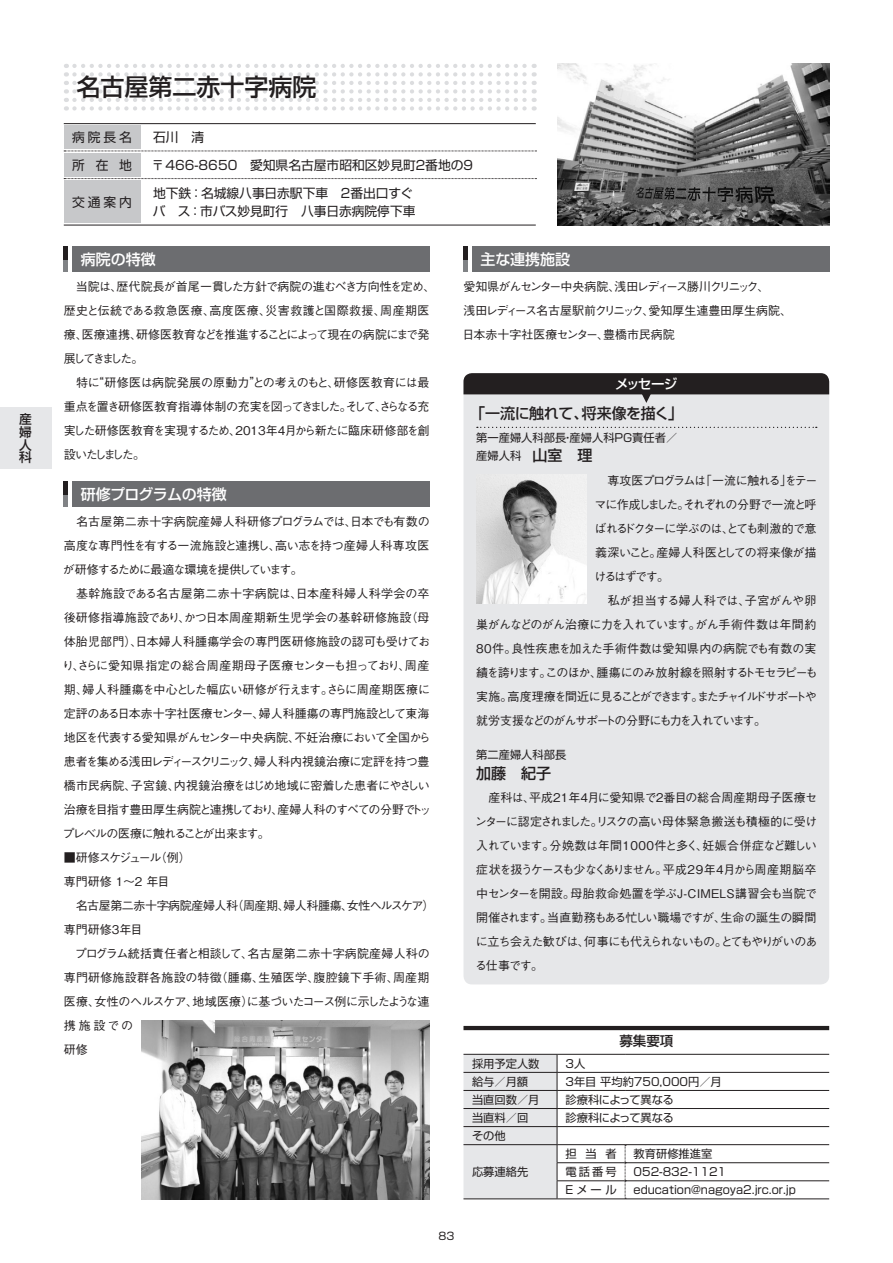
<style>
.page{position:relative;width:893px;height:1263px;background:#fff}
.page>*{position:absolute;margin:0;border:0;box-sizing:border-box;transform-origin:0 0}
.t1{font:500 24px "Shin Go Pro";color:#231f20}
.t2{font:500 15px "Shin Go Pro";letter-spacing:-.015em;color:#231f20}
.t3{font:500 15px "Shin Go Pro";color:#fff}
.t4{font:500 15px "Shin Go Pro";letter-spacing:-.035em;color:#fff}
.t5{font:500 13.5px "Shin Go Pro";letter-spacing:-.09em;color:#fff}
.t6{font:500 13.5px "Shin Go Pro";color:#231f20}
.t7{font:12.75px/27.6px "Shin Go Pro";color:#231f20}
.t8{font:500 12.75px/12.8px "Shin Go Pro";color:#231f20;text-align:justify}
.t9{font:500 12px/24px "Gothic BBB Pro";letter-spacing:-.035em;color:#231f20}
.t10{font:500 12px/24px "Gothic BBB Pro";letter-spacing:-.015em;color:#231f20}
.t11{font:500 12px/24px "Gothic BBB Pro";letter-spacing:-.01em;color:#231f20}
.t12{font:500 12px/24px "Gothic BBB Pro";letter-spacing:-.075em;color:#231f20}
.t13{font:500 12px "Gothic BBB Pro";letter-spacing:-.13em;color:#231f20}
.t14{font:500 12px "Gothic BBB Pro";letter-spacing:-.1em;color:#231f20}
.t15{font:500 12px "Gothic BBB Pro";color:#231f20}
.t16{font:500 12px "Gothic BBB Pro";letter-spacing:-.115em;color:#231f20}
.t17{font:500 12px "Gothic BBB Pro";letter-spacing:-.095em;color:#231f20}
.t18{font:500 12px "Gothic BBB Pro";letter-spacing:-.105em;color:#231f20}
.t19{font:11.25px/18.3px "Shin Go Pro";color:#231f20}
.t20{font:11.25px "Shin Go Pro";letter-spacing:-.035em;color:#231f20}
.t21{font:10.5px "Shin Go Pro";color:#231f20}
.s1{font-weight:500;font-size:15px}
</style>
<div class="page">
<svg style="left:66px;top:64px;width:1px;height:47px"></svg>
<svg style="left:74px;top:64px;width:461px;height:47px"></svg>
<div style="left:64px;top:125px;width:76px;height:24px;background:#c7c8ca"></div>
<div style="left:64px;top:153px;width:76px;height:23px;background:#c7c8ca"></div>
<div style="left:64px;top:181px;width:76px;height:42px;background:#c7c8ca"></div>
<hr style="left:64px;top:123px;width:472px;height:1px;background:#231f20">
<svg style="left:64px;top:151px;width:472px;height:1px"></svg>
<svg style="left:64px;top:178px;width:472px;height:1px"></svg>
<hr style="left:64px;top:247px;width:4px;height:25px;background:#231f20">
<div style="left:72px;top:247px;width:357px;height:25px;background:#6c6d70"></div>
<hr style="left:64px;top:260px;width:4px;height:12px;background:#808285">
<div style="left:463px;top:247px;width:5px;height:25px;background:#231f20"></div>
<div style="left:472px;top:247px;width:357px;height:25px;background:#6c6d70"></div>
<div style="left:463px;top:260px;width:5px;height:12px;background:#808285"></div>
<hr style="left:64px;top:482px;width:4px;height:25px;background:#231f20">
<div style="left:72px;top:482px;width:357px;height:25px;background:#6c6d70"></div>
<hr style="left:64px;top:495px;width:4px;height:12px;background:#808285">
<div style="left:463px;top:373px;width:366px;height:611px;background:#e6e7e9;border-radius:9px"></div>
<svg style="left:463px;top:373px;width:366px;height:30px"></svg>
<img style="left:476px;top:474px;width:111px;height:130px">
<svg style="left:477px;top:427px;width:340px;height:1px"></svg>
<div style="left:0;top:407px;width:51px;height:62px;background:#e6e7e9"></div>
<img style="left:141px;top:1020px;width:288px;height:179px">
<hr style="left:557px;top:1054px;width:68px;height:1px;background:#231f20">
<hr style="left:625px;top:1054px;width:204px;height:1px;background:#231f20">
<hr style="left:557px;top:1072px;width:68px;height:1px;background:#231f20">
<hr style="left:625px;top:1072px;width:204px;height:1px;background:#231f20">
<hr style="left:557px;top:1090px;width:68px;height:1px;background:#231f20">
<hr style="left:625px;top:1090px;width:204px;height:1px;background:#231f20">
<hr style="left:557px;top:1108px;width:68px;height:1px;background:#231f20">
<hr style="left:625px;top:1108px;width:204px;height:1px;background:#231f20">
<hr style="left:557px;top:1126px;width:68px;height:1px;background:#231f20">
<hr style="left:625px;top:1126px;width:204px;height:1px;background:#231f20">
<hr style="left:557px;top:1144px;width:68px;height:1px;background:#231f20">
<hr style="left:625px;top:1144px;width:204px;height:1px;background:#231f20">
<hr style="left:557px;top:1162px;width:68px;height:1px;background:#231f20">
<hr style="left:625px;top:1162px;width:204px;height:1px;background:#231f20">
<hr style="left:557px;top:1180px;width:68px;height:1px;background:#231f20">
<hr style="left:625px;top:1180px;width:204px;height:1px;background:#231f20">
<hr style="left:557px;top:1198px;width:68px;height:1px;background:#231f20">
<hr style="left:625px;top:1198px;width:204px;height:1px;background:#231f20">
<svg style="left:463px;top:1054px;width:95px;height:145px;background:#dedee0"></svg>
<hr style="left:463px;top:1090px;width:94px;height:1px;background:#231f20">
<hr style="left:463px;top:1108px;width:94px;height:1px;background:#231f20">
<svg style="left:625px;top:1145px;width:1px;height:54px"></svg>
<hr style="left:463px;top:1026px;width:366px;height:4px;background:#231f20">
<img style="left:557px;top:64px;width:272px;height:161px">
<hr style="left:64px;top:225px;width:472px;height:1px;background:#231f20">
<h1 class="t1" style="left:77px;top:67px;width:242px">名古屋第二赤十字病院</h1>
<p class="t7" style="left:72px;top:122px;width:61px">病院長名</p>
<p class="t7" style="left:151px;top:122px;width:325px">石川　清<br>〒466-8650　愛知県名古屋市昭和区妙見町２番地の９</p>
<p class="t7" style="left:153px;top:182px;width:264px;line-height:18px">地下鉄：名城線八事日赤駅下車　２番出口すぐバ　ス：市バス妙見町行　八事日赤病院停下車</p>
<p class="t7" style="left:72px;top:149px;width:61px">所在地</p>
<p class="t7" style="left:72px;top:187px;width:61px">交通案内</p>
<p class="t3" style="left:81px;top:247px;width:76px">病院の特徴</p>
<p class="t3" style="left:480px;top:247px;width:91px">主な連携施設</p>
<p class="t9" style="left:64px;top:273px;width:373px">　当院は、歴代院長が首尾一貫した方針で病院の進むべき方向性を定め、歴史と伝統である救急医療、高度医療、災害救護と国際救援、周産期医療、医療連携、研修医教育などを推進することによって現在の病院にまで発展してきました。<br>　特に“研修医は病院発展の原動力”との考えのもと、研修医教育には最重点を置き研修医教育指導体制の充実を図ってきました。そして、さらなる充実した研修医教育を実現するため、2013年4月から新たに臨床研修部を創設いたしました。</p>
<p class="t12" style="left:462px;top:273px;width:331px">愛知県がんセンター中央病院、浅田レディース勝川クリニック、<br>浅田レディース名古屋駅前クリニック、愛知厚生連豊田厚生病院、日本赤十字社医療センター、豊橋市民病院</p>
<p class="t5" style="left:615px;top:373px;width:64px">メッセージ</p>
<p class="t8" style="left:19px;top:411px;width:14px">産婦人科</p>
<p class="t2" style="left:470px;top:401px;width:214px">「一流に触れて、将来像を描く」</p>
<p class="t19" style="left:476px;top:427px;width:203px">第一産婦人科部長・産婦人科PG責任者／産婦人科　<span class="s1">山室　理</span></p>
<p class="t4" style="left:81px;top:482px;width:148px">研修プログラムの特徴</p>
<p class="t10" style="left:62px;top:508px;width:371px">　名古屋第二赤十字病院産婦人科研修プログラムでは、日本でも有数の高度な専門性を有する一流施設と連携し、高い志を持つ産婦人科専攻医が研修するために最適な環境を提供しています。<br>　基幹施設である名古屋第二赤十字病院は、日本産科婦人科学会の卒後研修指導施設であり、かつ日本周産期新生児学会の基幹研修施設（母体胎児部門）、日本婦人科腫瘍学会の専門医研修施設の認可も受けており、さらに愛知県指定の総合周産期母子医療センターも担っており、周産期、婦人科腫瘍を中心とした幅広い研修が行えます。さらに周産期医療に定評のある日本赤十字社医療センター、婦人科腫瘍の専門施設として東海地区を代表する愛知県がんセンター中央病院、不妊治療において全国から患者を集める浅田レディースクリニック、婦人科内視鏡治療に定評を持つ豊橋市民病院、子宮鏡、内視鏡治療をはじめ地域に密着した患者にやさしい治療を目指す豊田厚生病院と連携しており、産婦人科のすべての分野でトップレベルの医療に触れることが出来ます。</p>
<p class="t11" style="left:64px;top:844px;width:372px">■研修スケジュール（例）<br>専門研修 1～2 年目<br>　名古屋第二赤十字病院産婦人科（周産期、婦人科腫瘍、女性ヘルスケア）専門研修3年目<br>　プログラム統括責任者と相談して、名古屋第二赤十字病院産婦人科の専門研修施設群各施設の特徴（腫瘍、生殖医学、腹腔鏡下手術、周産期医療、女性のヘルスケア、地域医療）に基づいたコース例に示したような連携施設での<br>研修</p>
<p class="t21" style="left:438px;top:1228px;width:17px">83</p>
<p class="t17" style="left:595px;top:471px;width:223px">　専攻医プログラムは「一流に触れる」をテー</p>
<p class="t18" style="left:594px;top:495px;width:223px">マに作成しました。それぞれの分野で一流と呼</p>
<p class="t12" style="left:595px;top:515px;width:223px">ばれるドクターに学ぶのは、とても刺激的で意</p>
<p class="t10" style="left:595px;top:539px;width:223px">義深いこと。産婦人科医としての将来像が描</p>
<p class="t9" style="left:594px;top:563px;width:76px">けるはずです。</p>
<p class="t9" style="left:595px;top:587px;width:223px">　私が担当する婦人科では、子宮がんや卵</p>
<p class="t9" style="left:476px;top:611px;width:342px">巣がんなどのがん治療に力を入れています。がん手術件数は年間約</p>
<p class="t15" style="left:476px;top:639px;width:342px">80件。良性疾患を加えた手術件数は愛知県内の病院でも有数の実</p>
<p class="t14" style="left:476px;top:663px;width:343px">績を誇ります。このほか、腫瘍にのみ放射線を照射するトモセラピーも</p>
<p class="t13" style="left:476px;top:687px;width:342px">実施。高度理療を間近に見ることができます。またチャイルドサポートや</p>
<p class="t16" style="left:476px;top:711px;width:291px">就労支援などのがんサポートの分野にも力を入れています。</p>
<p class="t19" style="left:476px;top:744px;width:91px">第二産婦人科部長</p>
<p class="t2" style="left:476px;top:760px;width:76px">加藤　紀子</p>
<p class="t9" style="left:475px;top:784px;width:344px;text-align:justify">　産科は、平成21年4月に愛知県で２番目の総合周産期母子医療センターに認定されました。リスクの高い母体緊急搬送も積極的に受け入れています。分娩数は年間1000件と多く、妊娠合併症など難しい症状を扱うケースも少なくありません。平成29年4月から周産期脳卒中センターを開設。母胎救命処置を学ぶJ-CIMELS講習会も当院で開催されます。当直勤務もある忙しい職場ですが、生命の誕生の瞬間に立ち会えた歓びは、何事にも代えられないもの。とてもやりがいのある仕事です。</p>
<p class="t6" style="left:619px;top:1030px;width:55px">募集要項</p>
<p class="t19" style="left:472px;top:1053px;width:69px">採用予定人数</p>
<p class="t19" style="left:566px;top:1053px;width:21px">3人</p>
<p class="t19" style="left:472px;top:1071px;width:57px">給与／月額</p>
<p class="t19" style="left:566px;top:1071px;width:158px">3年目 平均約750,000円／月</p>
<p class="t19" style="left:472px;top:1089px;width:69px">当直回数／月</p>
<p class="t20" style="left:566px;top:1090px;width:110px">診療科によって異なる</p>
<p class="t19" style="left:472px;top:1107px;width:58px">当直料／回</p>
<p class="t20" style="left:566px;top:1108px;width:110px">診療科によって異なる</p>
<p class="t19" style="left:472px;top:1125px;width:35px">その他</p>
<p class="t19" style="left:472px;top:1161px;width:58px">応募連絡先</p>
<p class="t19" style="left:566px;top:1143px;width:53px">担当者</p>
<p class="t19" style="left:634px;top:1143px;width:80px">教育研修推進室</p>
<p class="t19" style="left:566px;top:1161px;width:53px">電話番号</p>
<p class="t19" style="left:634px;top:1161px;width:94px">052-832-1121</p>
<p class="t19" style="left:566px;top:1179px;width:53px">Eメール</p>
<p class="t19" style="left:634px;top:1179px;width:164px">education@nagoya2.jrc.or.jp</p>
</div>
